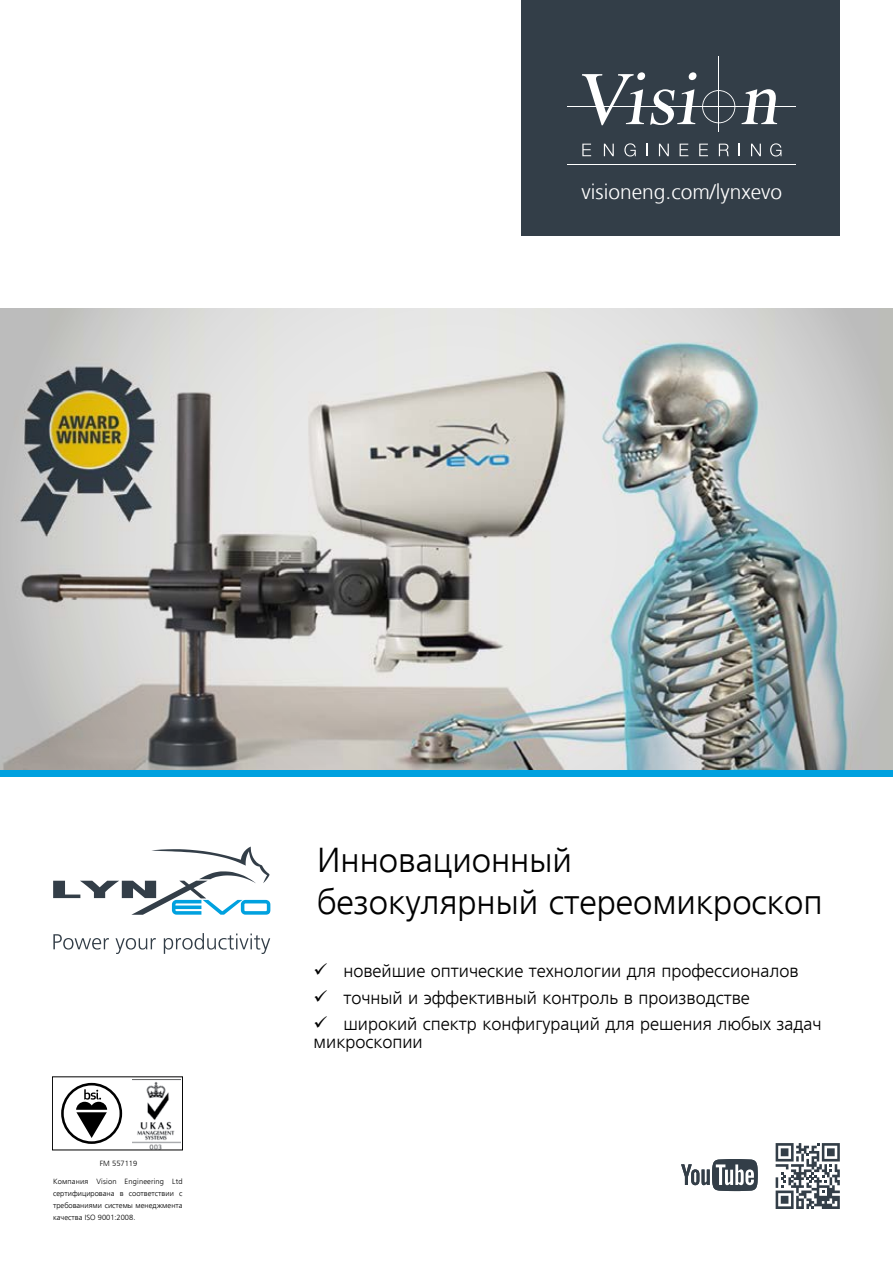
<style>
.page{position:relative;width:893px;height:1263px;background:#fff}
.page>*{position:absolute;margin:0;border:0;box-sizing:border-box;transform-origin:0 0}
.t1{font:300 34.5px/42px "Frutiger LTCYR";color:#000}
.t2{font:300 21px "Frutiger LT";color:#fff}
.t3{font:300 18px/26.5px "Frutiger LTCYR";color:#000}
.t4{font:300 7.5px/12px "Frutiger LTCYR";color:#000;text-align:justify}
</style>
<div class="page">
<svg style="left:53px;top:934px;width:56px;height:15px"></svg>
<svg style="left:115px;top:938px;width:41px;height:16px"></svg>
<svg style="left:164px;top:933px;width:106px;height:21px"></svg>
<svg style="left:53px;top:846px;width:217px;height:69px"></svg>
<svg style="left:61px;top:1083px;width:61px;height:61px"></svg>
<svg style="left:64px;top:1085px;width:56px;height:56px"></svg>
<img style="left:132px;top:1079px;width:48px;height:72px">
<div style="left:52px;top:1076px;width:131px;height:74px;border:1px solid #000"></div>
<svg style="left:681px;top:1159px;width:77px;height:32px"></svg>
<svg style="left:776px;top:1143px;width:64px;height:66px"></svg>
<div style="left:521px;top:0;width:319px;height:235px;background:#333e48"></div>
<svg style="left:582px;top:144px;width:9px;height:12px"></svg>
<svg style="left:604px;top:144px;width:10px;height:12px"></svg>
<svg style="left:624px;top:143px;width:12px;height:13px"></svg>
<svg style="left:646px;top:144px;width:2px;height:12px"></svg>
<svg style="left:659px;top:144px;width:10px;height:12px"></svg>
<svg style="left:680px;top:144px;width:8px;height:12px"></svg>
<svg style="left:699px;top:144px;width:9px;height:12px"></svg>
<svg style="left:719px;top:144px;width:10px;height:12px"></svg>
<svg style="left:738px;top:144px;width:2px;height:12px"></svg>
<svg style="left:751px;top:144px;width:10px;height:12px"></svg>
<svg style="left:770px;top:143px;width:11px;height:13px"></svg>
<hr style="left:568px;top:164px;width:228px;height:1px;background:#fff">
<hr style="left:568px;top:106px;width:228px;height:1px;background:#fff">
<svg style="left:741px;top:89px;width:36px;height:35px"></svg>
<svg style="left:582px;top:72px;width:153px;height:53px"></svg>
<hr style="left:718px;top:57px;width:1px;height:75px;background:#fff">
<img style="left:0;top:308px;width:893px;height:462px">
<div style="left:0;top:770px;width:893px;height:6px;background:#00a1df"></div>
<p class="t2" style="left:582px;top:179px;width:202px">visioneng.com/lynxevo</p>
<p class="t4" style="left:100px;top:1157px;width:39px">FM 557119</p>
<p class="t4" style="left:53px;top:1175px;width:131px">Компания Vision Engineering Ltd сертифицирована в соответствии с требованиями системы менеджмента качества ISO 9001:2008.</p>
<h1 class="t1" style="left:317px;top:840px;width:507px">Инновационный<br>безокулярный стереомикроскоп</h1>
<p class="t3" style="left:343px;top:958px;width:480px">новейшие оптические технологии для профессионалов точный и эффективный контроль в производстве широкий спектр конфигураций для решения любых задач</p>
<p class="t3" style="left:314px;top:1029px;width:111px">микроскопии</p>
</div>
